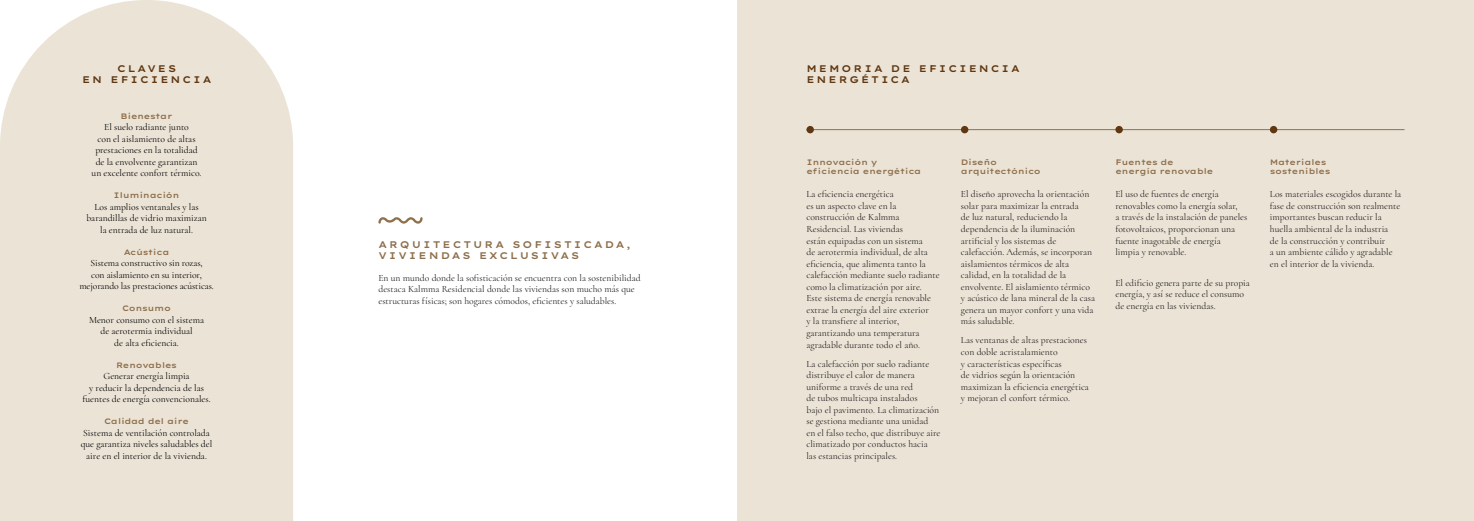
<style>
.page{position:relative;width:1474px;height:521px;background:#fff}
.page>*{position:absolute;margin:0;border:0;box-sizing:border-box;transform-origin:0 0}
.t1{font:9.62px/11.5px "Cormorant";color:#231f20}
.t2{font:9.62px/11.5px "Cormorant";color:#000001;text-align:center}
.t3{font:600 9.62px/11.5px "Lexend Peta";letter-spacing:.2em;color:#603711}
.t4{font:600 9.62px/11.5px "Lexend Peta";letter-spacing:.2em;color:#8f6f4c}
.t5{font:600 7.88px/9.5px "Lexend Peta";letter-spacing:-.05em;color:#8f6f4c}
</style>
<div class="page">
<svg style="left:378px;top:217px;width:44px;height:7px"></svg>
<div style="left:737px;top:0;width:736px;height:521px;background:#ebe4d6"></div>
<hr style="left:806px;top:129px;width:598px;height:1px;background:#8f6f4c">
<div style="left:806px;top:126px;width:8px;height:7px;background:#603711;border-radius:50%"></div>
<div style="left:961px;top:126px;width:7px;height:7px;background:#603711;border-radius:50%"></div>
<div style="left:1115px;top:126px;width:7px;height:7px;background:#603711;border-radius:50%"></div>
<div style="left:1269px;top:126px;width:8px;height:7px;background:#603711;border-radius:50%"></div>
<div style="left:0;top:0;width:293px;height:521px;background:#ebe4d6"></div>
<p class="t3" style="left:82px;top:62px;width:131px;text-align:center">CLAVES<br>EN EFICIENCIA</p>
<p class="t5" style="left:121px;top:110px;width:53px">Bienestar</p>
<p class="t2" style="left:92px;top:121px;width:111px">El suelo radiante junto<br>con el aislamiento de altas prestaciones en la totalidad de la envolvente garantizan un excelente confort térmico.</p>
<p class="t5" style="left:113px;top:190px;width:68px">Iluminación</p>
<p class="t2" style="left:86px;top:201px;width:122px">Los amplios ventanales y las barandillas de vidrio maximizan la entrada de luz natural.</p>
<p class="t5" style="left:124px;top:247px;width:47px">Acústica</p>
<p class="t2" style="left:79px;top:257px;width:136px">Sistema constructivo sin rozas,<br>con aislamiento en su interior, mejorando las prestaciones acústicas.</p>
<p class="t5" style="left:122px;top:303px;width:51px">Consumo</p>
<p class="t2" style="left:89px;top:314px;width:117px">Menor consumo con el sistema de aerotermia individual<br>de alta eficiencia.</p>
<p class="t5" style="left:116px;top:360px;width:62px">Renovables</p>
<p class="t2" style="left:83px;top:370px;width:130px">Generar energía limpia<br>y reducir la dependencia de las fuentes de energía convencionales.</p>
<p class="t5" style="left:104px;top:416px;width:86px">Calidad del aire</p>
<p class="t2" style="left:81px;top:427px;width:133px">Sistema de ventilación controlada que garantiza niveles saludables del aire en el interior de la vivienda.</p>
<p class="t4" style="left:378px;top:238px;width:254px">ARQUITECTURA SOFISTICADA,<br>VIVIENDAS EXCLUSIVAS</p>
<p class="t1" style="left:378px;top:272px;width:264px">En un mundo donde la sofisticación se encuentra con la sostenibilidad destaca Kalmma Residencial donde las viviendas son mucho más que estructuras físicas; son hogares cómodos, eficientes y saludables.</p>
<p class="t3" style="left:806px;top:62px;width:215px">MEMORIA DE EFICIENCIA<br>ENERGÉTICA</p>
<p class="t5" style="left:806px;top:157px;width:116px">Innovación y eficiencia energética</p>
<p class="t5" style="left:960px;top:157px;width:81px">Diseño arquitectónico</p>
<p class="t5" style="left:1115px;top:157px;width:99px">Fuentes de energía renovable</p>
<p class="t5" style="left:1269px;top:157px;width:62px">Materiales sostenibles</p>
<p class="t1" style="left:806px;top:188px;width:135px">La eficiencia energética<br>es un aspecto clave en la construcción de Kalmma<br>Residencial. Las viviendas<br>están equipadas con un sistema<br>de aerotermia individual, de alta eficiencia, que alimenta tanto la calefacción mediante suelo radiante como la climatización por aire.<br>Este sistema de energía renovable extrae la energía del aire exterior<br>y la transfiere al interior, garantizando una temperatura agradable durante todo el año.</p>
<p class="t1" style="left:806px;top:358px;width:135px">La calefacción por suelo radiante distribuye el calor de manera uniforme a través de una red<br>de tubos multicapa instalados<br>bajo el pavimento. La climatización se gestiona mediante una unidad<br>en el falso techo, que distribuye aire climatizado por conductos hacia<br>las estancias principales.</p>
<p class="t1" style="left:961px;top:188px;width:136px">El diseño aprovecha la orientación solar para maximizar la entrada<br>de luz natural, reduciendo la dependencia de la iluminación artificial y los sistemas de calefacción. Además, se incorporan aislamientos térmicos de alta calidad, en la totalidad de la envolvente. El aislamiento térmico y acústico de lana mineral de la casa genera un mayor confort y una vida más saludable.</p>
<p class="t1" style="left:961px;top:334px;width:130px">Las ventanas de altas prestaciones con doble acristalamiento<br>y características específicas<br>de vidrios según la orientación maximizan la eficiencia energética y mejoran el confort térmico.</p>
<p class="t1" style="left:1115px;top:188px;width:133px">El uso de fuentes de energía renovables como la energía solar,<br>a través de la instalación de paneles fotovoltaicos, proporcionan una fuente inagotable de energía<br>limpia y renovable.</p>
<p class="t1" style="left:1115px;top:277px;width:136px">El edificio genera parte de su propia energía, y así se reduce el consumo de energía en las viviendas.</p>
<p class="t1" style="left:1269px;top:188px;width:133px">Los materiales escogidos durante la fase de construcción son realmente importantes buscan reducir la huella ambiental de la industria<br>de la construcción y contribuir<br>a un ambiente cálido y agradable en el interior de la vivienda.</p>
</div>
